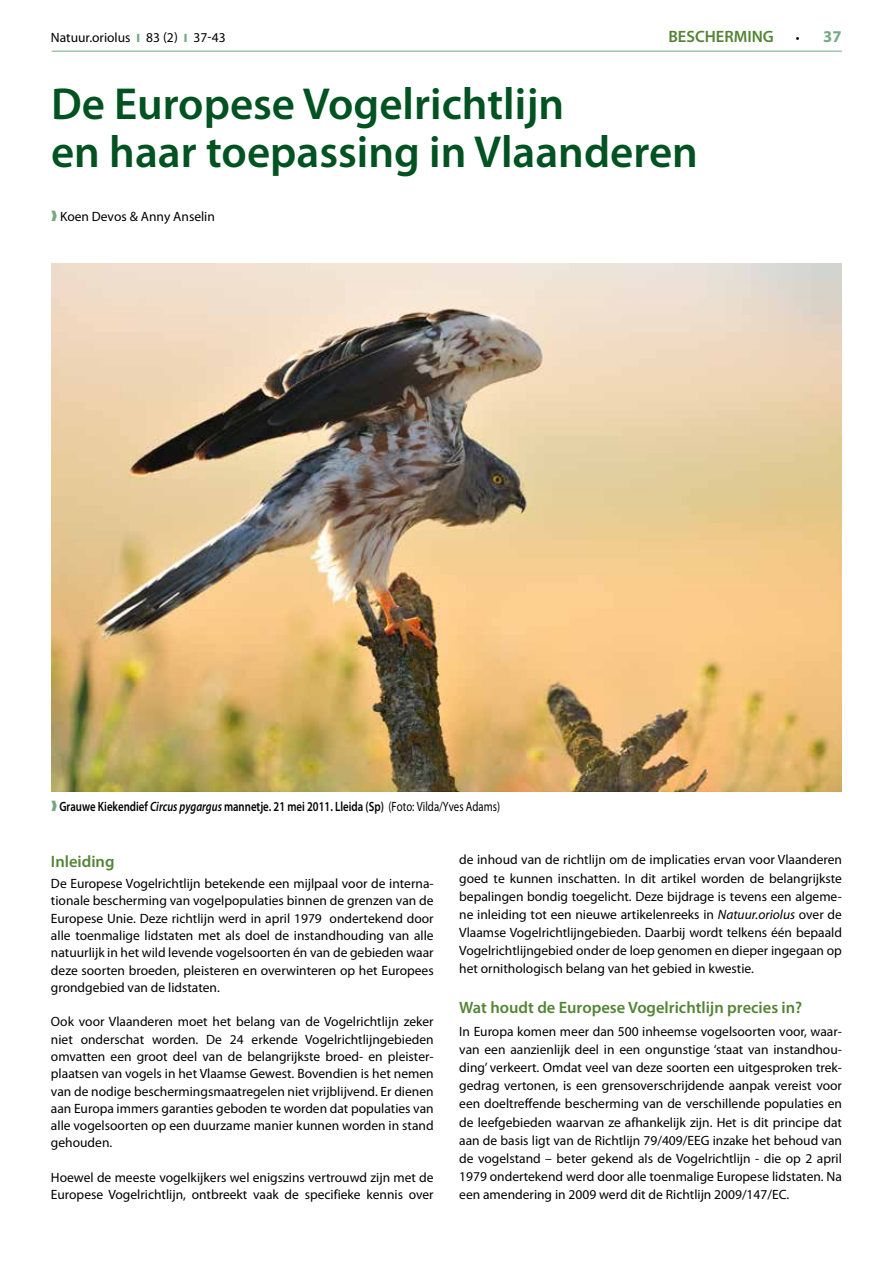
<style>
.page{position:relative;width:893px;height:1263px;background:#fff}
.page>*{position:absolute;margin:0;border:0;box-sizing:border-box;transform-origin:0 0}
.t1{font:600 45px/48px "Myriad Pro";color:#005321}
.t2{font:600 16.5px "Myriad Pro";color:#538535}
.t3{font:700 16.5px "Myriad Pro";color:#75aa84}
.t4{font:13.5px/18.1px "Myriad Pro";color:#000;text-align:justify}
.t5{font:600 13.5px "Myriad Pro";color:#000;scale:.8 1}
.s1{font-weight:900;font-size:12px;color:#75aa84}
.s2{color:#fff}
.s3{font-weight:400;font-size:13.5px;color:#000}
.s4{color:#75aa84}
.s5{font-style:italic}
.s6{font-weight:400}
</style>
<div class="page">
<hr style="left:52px;top:51px;width:790px;height:1px;background:#75aa84">
<img style="left:51px;top:264px;width:791px;height:527px">
<p class="t4" style="left:51px;top:28px;width:176px">Natuur.oriolus <span class="s1">I</span> 83 (2) <span class="s1">I</span> <span class="s2">20 30</span></p>
<p class="t2" style="left:668px;top:27px;width:107px">BESCHERMING</p>
<p class="t3" style="left:796px;top:25px;width:47px"><span class="s3">•</span> 37</p>
<p class="t4" style="left:193px;top:28px;width:34px">37-43</p>
<h1 class="t1" style="left:51px;top:80px;width:648px">De Europese Vogelrichtlijn<br>en haar toepassing in Vlaanderen</h1>
<p class="t4" style="left:51px;top:207px;width:165px"><span class="s4">❱</span> Koen Devos &amp; Anny Anselin</p>
<p class="t5" style="left:51px;top:799px;width:563px"><span class="s4">❱</span> Grauwe Kiekendief <span class="s5">Circus pygargus</span> mannetje. 21 mei 2011. Lleida (Sp) <span class="s6">(Foto: Vilda/Yves Adams)</span></p>
<p class="t2" style="left:51px;top:852px;width:65px">Inleiding</p>
<p class="t4" style="left:51px;top:875px;width:384px;line-height:17.2px">De Europese Vogelrichtlijn betekende een mijlpaal voor de interna&shy;tionale bescherming van vogelpopulaties binnen de grenzen van de Europese Unie. Deze richtlijn werd in april 1979 ondertekend door alle toenmalige lidstaten met als doel de instandhouding van alle natuurlijk in het wild levende vogelsoorten én van de gebieden waar deze soorten broeden, pleisteren en overwinteren op het Europees grondgebied van de lidstaten.</p>
<p class="t4" style="left:51px;top:1013px;width:384px;line-height:17.2px">Ook voor Vlaanderen moet het belang van de Vogelrichtlijn zeker niet onderschat worden. De 24 erkende Vogelrichtlijngebieden omvatten een groot deel van de belangrijkste broed- en pleister&shy;plaatsen van vogels in het Vlaamse Gewest. Bovendien is het nemen van de nodige beschermingsmaatregelen niet vrijblijvend. Er dienen aan Europa immers garanties geboden te worden dat populaties van alle vogelsoorten op een duurzame manier kunnen worden in stand gehouden.</p>
<p class="t4" style="left:51px;top:1169px;width:384px;line-height:17.2px">Hoewel de meeste vogelkijkers wel enigszins vertrouwd zijn met de<br>Europese Vogelrichtlijn, ontbreekt vaak de specifieke kennis over</p>
<p class="t4" style="left:459px;top:851px;width:384px">de inhoud van de richtlijn om de implicaties ervan voor Vlaanderen goed te kunnen inschatten. In dit artikel worden de belangrijkste bepalingen bondig toegelicht. Deze bijdrage is tevens een algeme&shy;ne inleiding tot een nieuwe artikelenreeks in <span class="s5">Natuur.oriolus</span> over de Vlaamse Vogelrichtlijngebieden. Daarbij wordt telkens één bepaald Vogelrichtlijngebied onder de loep genomen en dieper ingegaan op het ornithologisch belang van het gebied in kwestie.</p>
<p class="t2" style="left:459px;top:998px;width:345px">Wat houdt de Europese Vogelrichtlijn precies in?</p>
<p class="t4" style="left:459px;top:1022px;width:384px">In Europa komen meer dan 500 inheemse vogelsoorten voor, waar&shy;van een aanzienlijk deel in een ongunstige ‘staat van instandhou&shy;ding’ verkeert. Omdat veel van deze soorten een uitgesproken trek&shy;gedrag vertonen, is een grensoverschrijdende aanpak vereist voor een doeltreffende bescherming van de verschillende populaties en de leefgebieden waarvan ze afhankelijk zijn. Het is dit principe dat aan de basis ligt van de Richtlijn 79/409/EEG inzake het behoud van de vogelstand – beter gekend als de Vogelrichtlijn - die op 2 april 1979 ondertekend werd door alle toenmalige Europese lidstaten. Na een amendering in 2009 werd dit de Richtlijn 2009/147/EC.</p>
</div>
